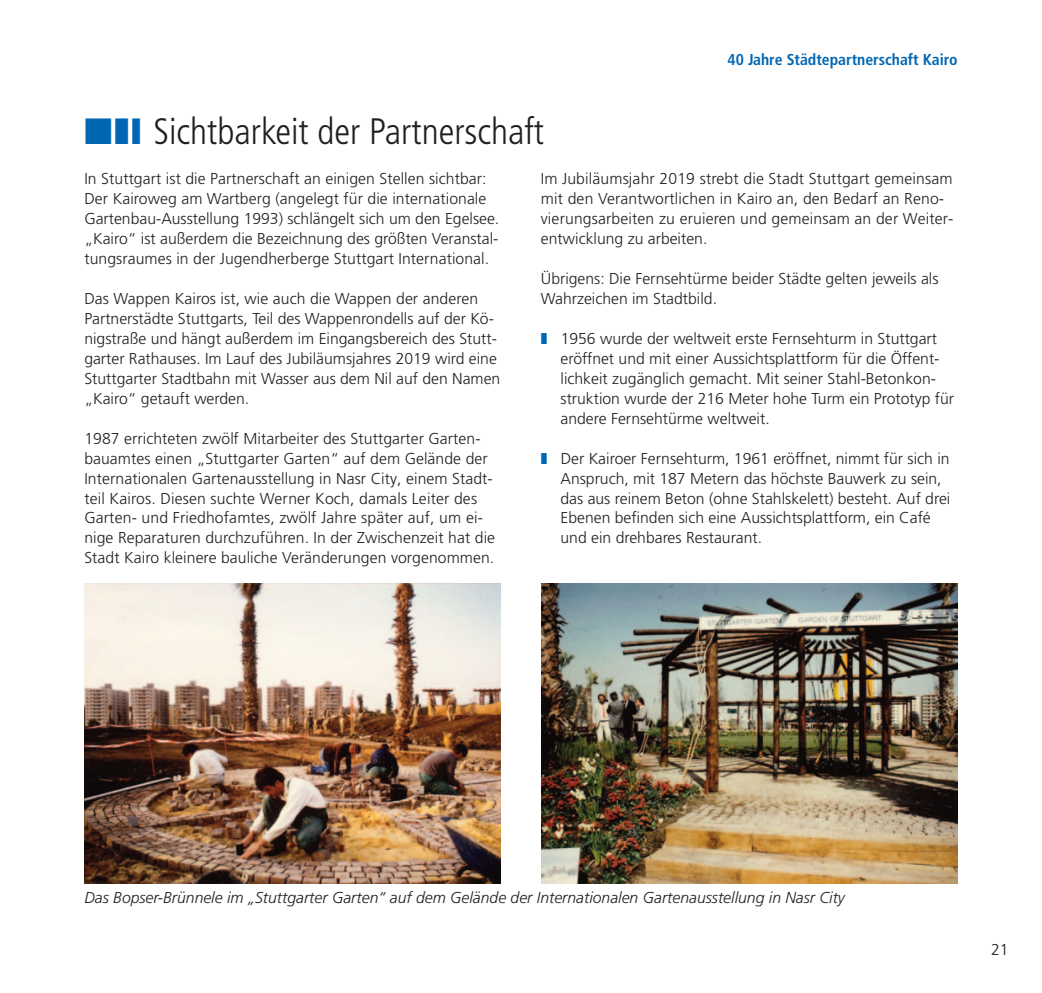
<style>
.page{position:relative;width:1042px;height:993px;background:#fff}
.page>*{position:absolute;margin:0;border:0;box-sizing:border-box;transform-origin:0 0}
.t1{font:300 condensed 36.75px "Frutiger LT Com";color:#231f20}
.t2{font:300 15.75px/19.9px "Frutiger LT Com";color:#231f20}
.t3{font:italic 300 15.75px "Frutiger LT Com";color:#231f20}
.t4{font:700 condensed 15.75px "Frutiger LT Com";color:#0166b3}
.s1{color:#0166b3}
</style>
<div class="page">
<img style="left:84px;top:583px;width:417px;height:300px">
<img style="left:541px;top:583px;width:416px;height:300px">
<p class="t4" style="left:727px;top:53px;width:231px">40 Jahre Städtepartnerschaft Kairo</p>
<p class="t1" style="left:84px;top:116px;width:461px"><span class="s1">■❚❙</span> Sichtbarkeit der Partnerschaft</p>
<p class="t2" style="left:84px;top:170px;width:416px">In Stuttgart ist die Partnerschaft an einigen Stellen sichtbar:<br>Der Kairoweg am Wartberg (angelegt für die internationale Gartenbau-Ausstellung 1993) schlängelt sich um den Egelsee. „Kairo“ ist außerdem die Bezeichnung des größten Veranstal&shy;tungsraumes in der Jugendherberge Stuttgart International.</p>
<p class="t2" style="left:84px;top:289px;width:417px">Das Wappen Kairos ist, wie auch die Wappen der anderen Partnerstädte Stuttgarts, Teil des Wappenrondells auf der Kö&shy;nigstraße und hängt außerdem im Eingangsbereich des Stutt&shy;garter Rathauses. Im Lauf des Jubiläumsjahres 2019 wird eine Stuttgarter Stadtbahn mit Wasser aus dem Nil auf den Namen „Kairo“ getauft werden.</p>
<p class="t2" style="left:84px;top:429px;width:412px">1987 errichteten zwölf Mitarbeiter des Stuttgarter Garten&shy;bauamtes einen „Stuttgarter Garten“ auf dem Gelände der Internationalen Gartenausstellung in Nasr City, einem Stadt&shy;teil Kairos. Diesen suchte Werner Koch, damals Leiter des Garten- und Friedhofamtes, zwölf Jahre später auf, um ei&shy;nige Reparaturen durchzuführen. In der Zwischenzeit hat die Stadt Kairo kleinere bauliche Veränderungen vorgenommen.</p>
<p class="t2" style="left:541px;top:170px;width:414px">Im Jubiläumsjahr 2019 strebt die Stadt Stuttgart gemeinsam mit den Verantwortlichen in Kairo an, den Bedarf an Reno&shy;vierungsarbeiten zu eruieren und gemeinsam an der Weiter - entwicklung zu arbeiten.</p>
<p class="t2" style="left:541px;top:269px;width:399px">Übrigens: Die Fernsehtürme beider Städte gelten jeweils als<br>Wahrzeichen im Stadtbild.</p>
<p class="t2" style="left:560px;top:329px;width:395px;text-indent:-20px"><span class="s1">❚</span> 1956 wurde der weltweit erste Fernsehturm in Stuttgart eröffnet und mit einer Aussichtsplattform für die Öffent&shy;lichkeit zugänglich gemacht. Mit seiner Stahl-Betonkon&shy;struktion wurde der 216 Meter hohe Turm ein Prototyp für andere Fernsehtürme weltweit.</p>
<p class="t2" style="left:560px;top:449px;width:391px;text-indent:-20px"><span class="s1">❚</span> Der Kairoer Fernsehturm, 1961 eröffnet, nimmt für sich in Anspruch, mit 187 Metern das höchste Bauwerk zu sein, das aus reinem Beton (ohne Stahlskelett) besteht. Auf drei Ebenen befinden sich eine Aussichtsplattform, ein Café und ein drehbares Restaurant.</p>
<p class="t3" style="left:84px;top:890px;width:762px">Das Bopser-Brünnele im „Stuttgarter Garten“ auf dem Gelände der Internationalen Gartenausstellung in Nasr City</p>
<p class="t2" style="left:991px;top:940px;width:19px">21</p>
</div>
